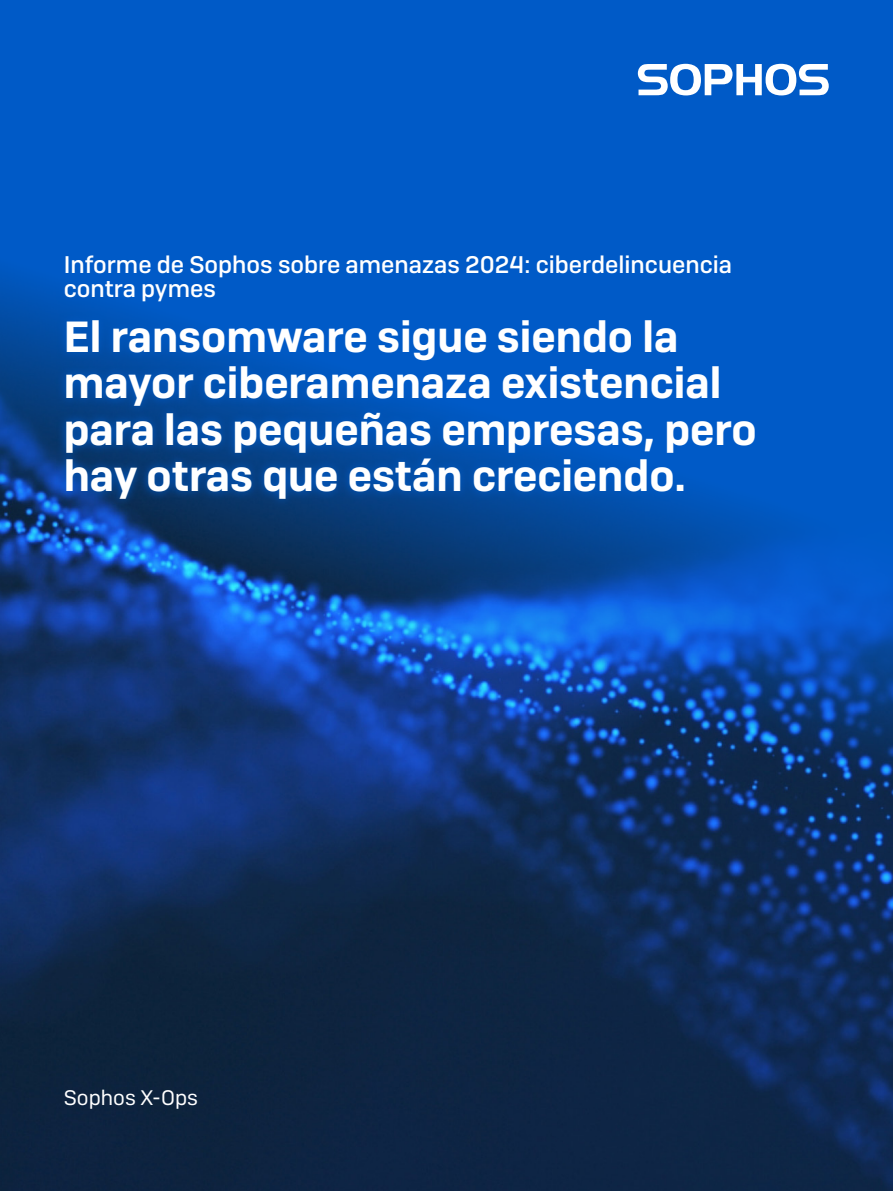
<style>
.page{position:relative;width:893px;height:1191px;background:#fff}
.page>*{position:absolute;margin:0;border:0;box-sizing:border-box;transform-origin:0 0}
.Intro_Header{font:600 43.5px/46.5px "Sophos Sans";color:#fff}
.t1{font:500 24px/24px "Sophos Sans";color:#fff}
.Author{font:21px "Sophos Sans";color:#fff}
</style>
<div class="page">
<img style="left:0;top:0;width:893px;height:1191px">
<svg style="left:638px;top:64px;width:191px;height:31px"></svg>
<svg style="left:56px;top:246px;width:708px;height:262px;background:#0154b8"></svg>
<p class="t1" style="left:64px;top:252px;width:670px">Informe de Sophos sobre amenazas 2024: ciberdelincuencia contra pymes</p>
<p class="Intro_Header" style="left:64px;top:313px;width:694px">El ransomware sigue siendo la mayor ciberamenaza existencial para las pequeñas empresas, pero hay otras que están creciendo.</p>
<p class="Author" style="left:64px;top:1085px;width:136px">Sophos X-Ops</p>
</div>
